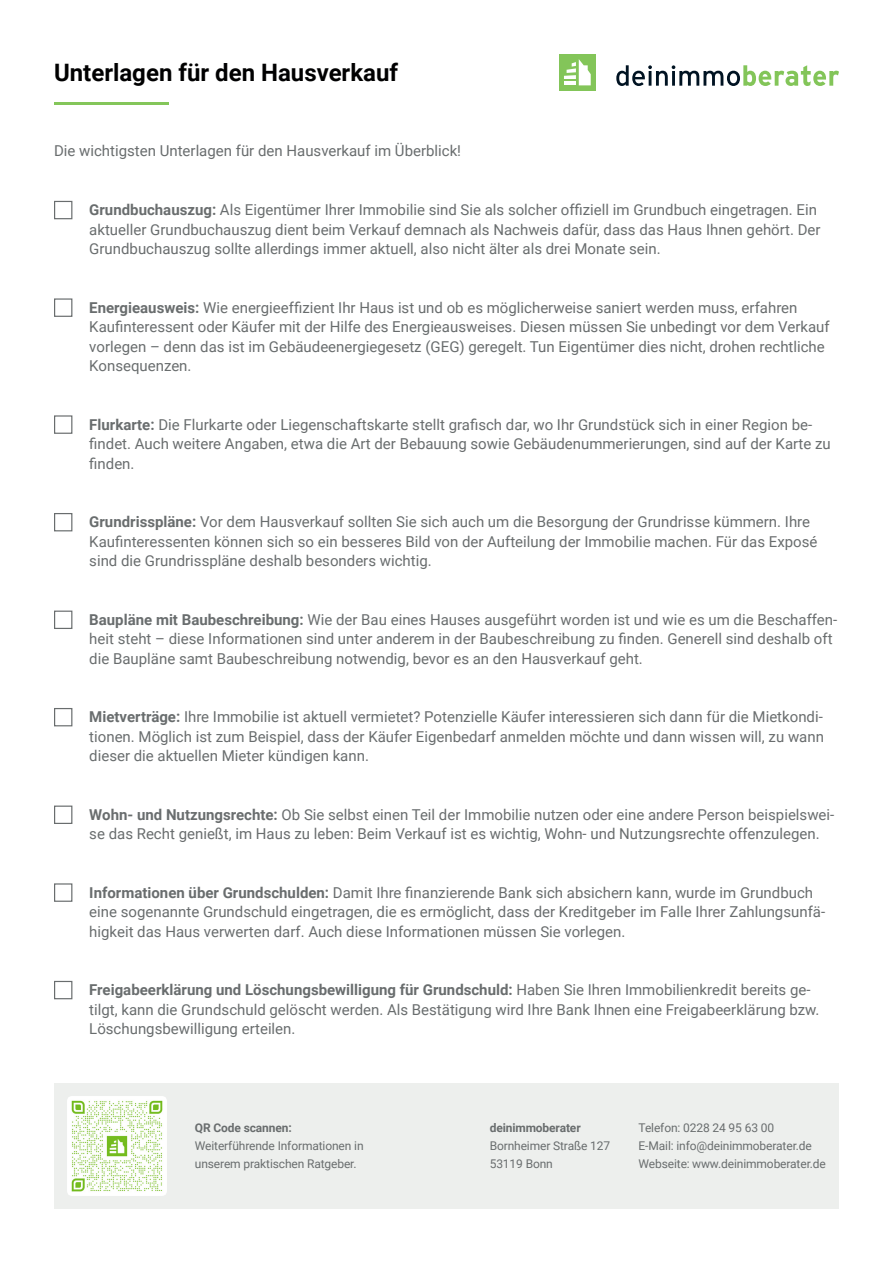
<style>
.page{position:relative;width:893px;height:1263px;background:#fff}
.page>*{position:absolute;margin:0;border:0;box-sizing:border-box;transform-origin:0 0}
.t1{font:700 24px "Roboto";color:#000001}
.t2{font:15px/19.5px "Roboto";color:#696d6e}
.t3{font:12px/18px "Roboto";letter-spacing:-.01em;color:#696d6e}
.t4{font:700 12px "Roboto";letter-spacing:-.01em;color:#696d6e}
.s1{font-weight:700}
</style>
<div class="page">
<div style="left:54px;top:1083px;width:785px;height:126px;background:#edefed"></div>
<div style="left:559px;top:54px;width:37px;height:37px;background:#83c559"></div>
<svg style="left:564px;top:59px;width:27px;height:26px"></svg>
<svg style="left:616px;top:65px;width:223px;height:21px"></svg>
<hr style="left:54px;top:102px;width:115px;height:3px;background:#84c65a">
<div style="left:54px;top:201px;width:18px;height:18px;border:1px solid #696d6e"></div>
<div style="left:54px;top:298px;width:18px;height:19px;border:1px solid #696d6e"></div>
<div style="left:54px;top:415px;width:18px;height:19px;border:1px solid #696d6e"></div>
<div style="left:54px;top:513px;width:18px;height:18px;border:1px solid #696d6e"></div>
<div style="left:54px;top:611px;width:18px;height:18px;border:1px solid #696d6e"></div>
<div style="left:54px;top:708px;width:18px;height:18px;border:1px solid #696d6e"></div>
<div style="left:54px;top:805px;width:18px;height:19px;border:1px solid #696d6e"></div>
<div style="left:54px;top:883px;width:18px;height:19px;border:1px solid #696d6e"></div>
<div style="left:54px;top:981px;width:18px;height:18px;border:1px solid #696d6e"></div>
<div style="left:67px;top:1096px;width:100px;height:100px;background:#fff;border-radius:5px"></div>
<img style="left:71px;top:1100px;width:92px;height:92px">
<p class="t1" style="left:54px;top:56px;width:346px">Unterlagen für den Hausverkauf</p>
<p class="t2" style="left:54px;top:141px;width:409px">Die wichtigsten Unterlagen für den Hausverkauf im Überblick!</p>
<p class="t2" style="left:89px;top:200px;width:733px"><span class="s1">Grundbuchauszug:</span> Als Eigentümer Ihrer Immobilie sind Sie als solcher offiziell im Grundbuch eingetragen. Ein aktueller Grundbuchauszug dient beim Verkauf demnach als Nachweis dafür, dass das Haus Ihnen gehört. Der<br>Grundbuchauszug sollte allerdings immer aktuell, also nicht älter als drei Monate sein.</p>
<p class="t2" style="left:89px;top:297px;width:742px"><span class="s1">Energieausweis:</span> Wie energieeffizient Ihr Haus ist und ob es möglicherweise saniert werden muss, erfahren Kaufinteressent oder Käufer mit der Hilfe des Energieausweises. Diesen müssen Sie unbedingt vor dem Verkauf vorlegen – denn das ist im Gebäudeenergiegesetz (GEG) geregelt. Tun Eigentümer dies nicht, drohen rechtliche Konsequenzen.</p>
<p class="t2" style="left:89px;top:414px;width:743px"><span class="s1">Flurkarte:</span> Die Flurkarte oder Liegenschaftskarte stellt grafisch dar, wo Ihr Grundstück sich in einer Region be&shy;findet. Auch weitere Angaben, etwa die Art der Bebauung sowie Gebäudenummerierungen, sind auf der Karte zu finden.</p>
<p class="t2" style="left:89px;top:512px;width:730px"><span class="s1">Grundrisspläne:</span> Vor dem Hausverkauf sollten Sie sich auch um die Besorgung der Grundrisse kümmern. Ihre<br>Kaufinteressenten können sich so ein besseres Bild von der Aufteilung der Immobilie machen. Für das Exposé sind die Grundrisspläne deshalb besonders wichtig.</p>
<p class="t2" style="left:89px;top:609px;width:749px"><span class="s1">Baupläne mit Baubeschreibung:</span> Wie der Bau eines Hauses ausgeführt worden ist und wie es um die Beschaffen&shy;heit steht – diese Informationen sind unter anderem in der Baubeschreibung zu finden. Generell sind deshalb oft die Baupläne samt Baubeschreibung notwendig, bevor es an den Hausverkauf geht.</p>
<p class="t2" style="left:89px;top:707px;width:736px;text-align:justify"><span class="s1">Mietverträge:</span> Ihre Immobilie ist aktuell vermietet? Potenzielle Käufer interessieren sich dann für die Mietkondi&shy;tionen. Möglich ist zum Beispiel, dass der Käufer Eigenbedarf anmelden möchte und dann wissen will, zu wann dieser die aktuellen Mieter kündigen kann.</p>
<p class="t2" style="left:89px;top:804px;width:746px"><span class="s1">Wohn- und Nutzungsrechte:</span> Ob Sie selbst einen Teil der Immobilie nutzen oder eine andere Person beispielswei&shy;se das Recht genießt, im Haus zu leben: Beim Verkauf ist es wichtig, Wohn- und Nutzungsrechte offenzulegen.</p>
<p class="t2" style="left:89px;top:882px;width:737px"><span class="s1">Informationen über Grundschulden:</span> Damit Ihre finanzierende Bank sich absichern kann, wurde im Grundbuch eine sogenannte Grundschuld eingetragen, die es ermöglicht, dass der Kreditgeber im Falle Ihrer Zahlungsunfä&shy;higkeit das Haus verwerten darf. Auch diese Informationen müssen Sie vorlegen.</p>
<p class="t2" style="left:89px;top:980px;width:732px"><span class="s1">Freigabeerklärung und Löschungsbewilligung für Grundschuld:</span> Haben Sie Ihren Immobilienkredit bereits ge&shy;tilgt, kann die Grundschuld gelöscht werden. Als Bestätigung wird Ihre Bank Ihnen eine Freigabeerklärung bzw.<br>Löschungsbewilligung erteilen.</p>
<p class="t4" style="left:195px;top:1120px;width:98px">QR Code scannen:</p>
<p class="t3" style="left:195px;top:1137px;width:170px">Weiterführende Informationen in</p>
<p class="t3" style="left:195px;top:1155px;width:163px">unserem praktischen Ratgeber.</p>
<p class="t4" style="left:490px;top:1120px;width:93px">deinimmoberater</p>
<p class="t3" style="left:490px;top:1137px;width:122px">Bornheimer Straße 127<br>53119 Bonn</p>
<p class="t3" style="left:638px;top:1119px;width:137px">Telefon: 0228 24 95 63 00</p>
<p class="t3" style="left:638px;top:1137px;width:175px">E-Mail: info@deinimmoberater.de</p>
<p class="t3" style="left:638px;top:1155px;width:189px">Webseite: www.deinimmoberater.de</p>
</div>
